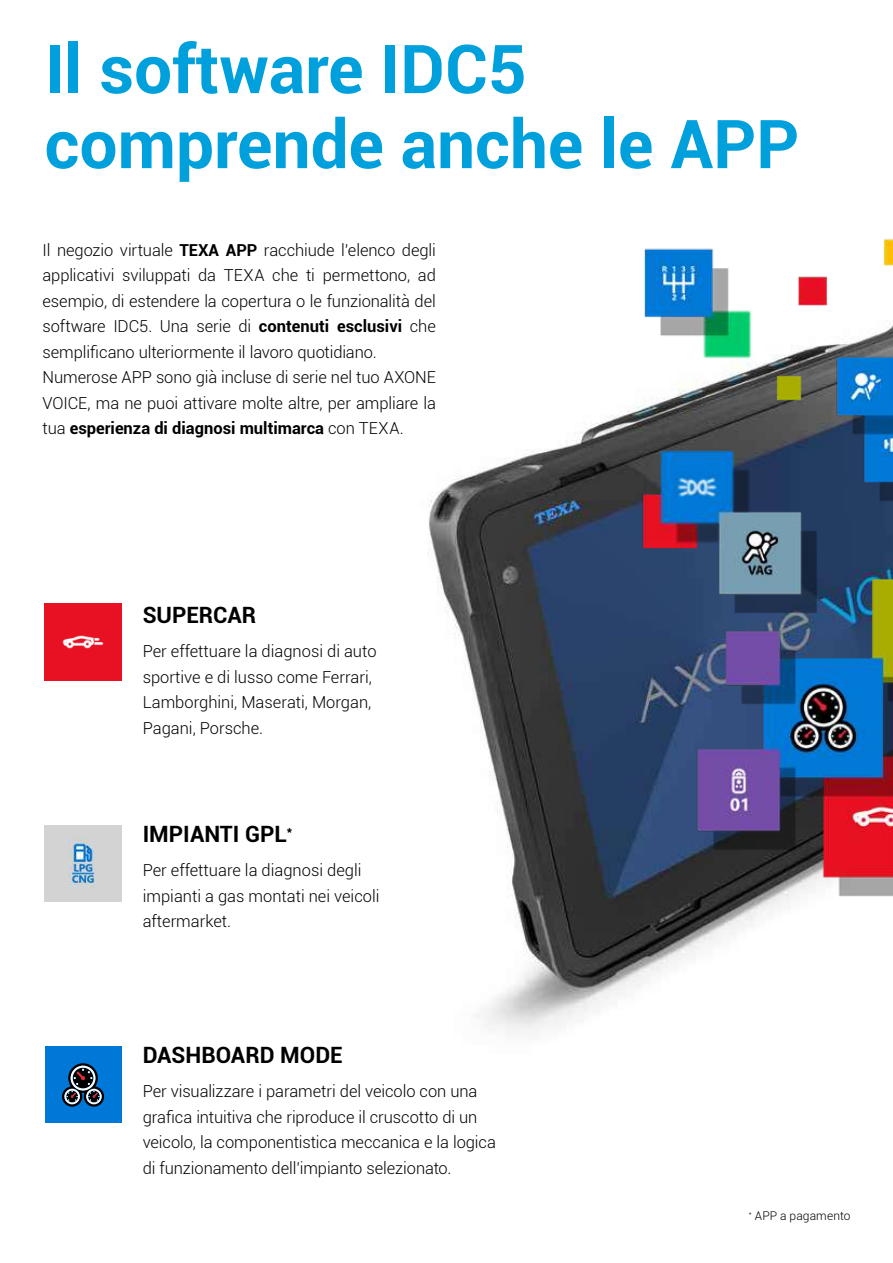
<style>
.page{position:relative;width:893px;height:1263px;background:#fff}
.page>*{position:absolute;margin:0;border:0;box-sizing:border-box;transform-origin:0 0}
.t1{font:700 67.5px/75px "Roboto";color:#00a0dd}
.t2{font:700 22.5px "Roboto";color:#000}
.t3{font:300 16.5px/25.5px "Roboto";letter-spacing:-.005em;color:#000}
.t4{font:300 12px "Roboto";letter-spacing:.01em;color:#000}
.s1{font-weight:700}
</style>
<div class="page">
<img style="left:483px;top:946px;width:221px;height:85px">
<div style="left:45px;top:1046px;width:76px;height:77px;background:#0078d7"></div>
<svg style="left:62px;top:1063px;width:42px;height:44px"></svg>
<img style="left:45px;top:825px;width:76px;height:77px">
<div style="left:45px;top:604px;width:76px;height:77px;background:#e81123"></div>
<img style="left:428px;top:239px;width:465px;height:707px">
<h1 class="t1" style="left:45px;top:29px;width:756px">Il software IDC5 comprende anche le APP</h1>
<p class="t3" style="left:43px;top:236px;width:395px">Il negozio virtuale <span class="s1">TEXA APP</span> racchiude l’elenco degli applicativi sviluppati da TEXA che ti permettono, ad esempio, di estendere la copertura o le funzionalità del software IDC5. Una serie di <span class="s1">contenuti esclusivi</span> che semplificano ulteriormente il lavoro quotidiano.<br>Numerose APP sono già incluse di serie nel tuo AXONE VOICE, ma ne puoi attivare molte altre, per ampliare la tua <span class="s1">esperienza di diagnosi multimarca</span> con TEXA.</p>
<h2 class="t2" style="left:143px;top:599px;width:115px">SUPERCAR</h2>
<p class="t3" style="left:143px;top:638px;width:235px">Per effettuare la diagnosi di auto sportive e di lusso come Ferrari,<br>Lamborghini, Maserati, Morgan,<br>Pagani, Porsche.</p>
<h2 class="t2" style="left:143px;top:818px;width:151px">IMPIANTI GPL<sup>*</sup></h2>
<p class="t3" style="left:143px;top:857px;width:238px">Per effettuare la diagnosi degli impianti a gas montati nei veicoli aftermarket.</p>
<h2 class="t2" style="left:143px;top:1039px;width:202px">DASHBOARD MODE</h2>
<p class="t3" style="left:143px;top:1078px;width:355px">Per visualizzare i parametri del veicolo con una grafica intuitiva che riproduce il cruscotto di un veicolo, la componentistica meccanica e la logica di funzionamento dell’impianto selezionato.</p>
<p class="t4" style="left:749px;top:1208px;width:103px"><sup>*</sup> APP a pagamento</p>
</div>
